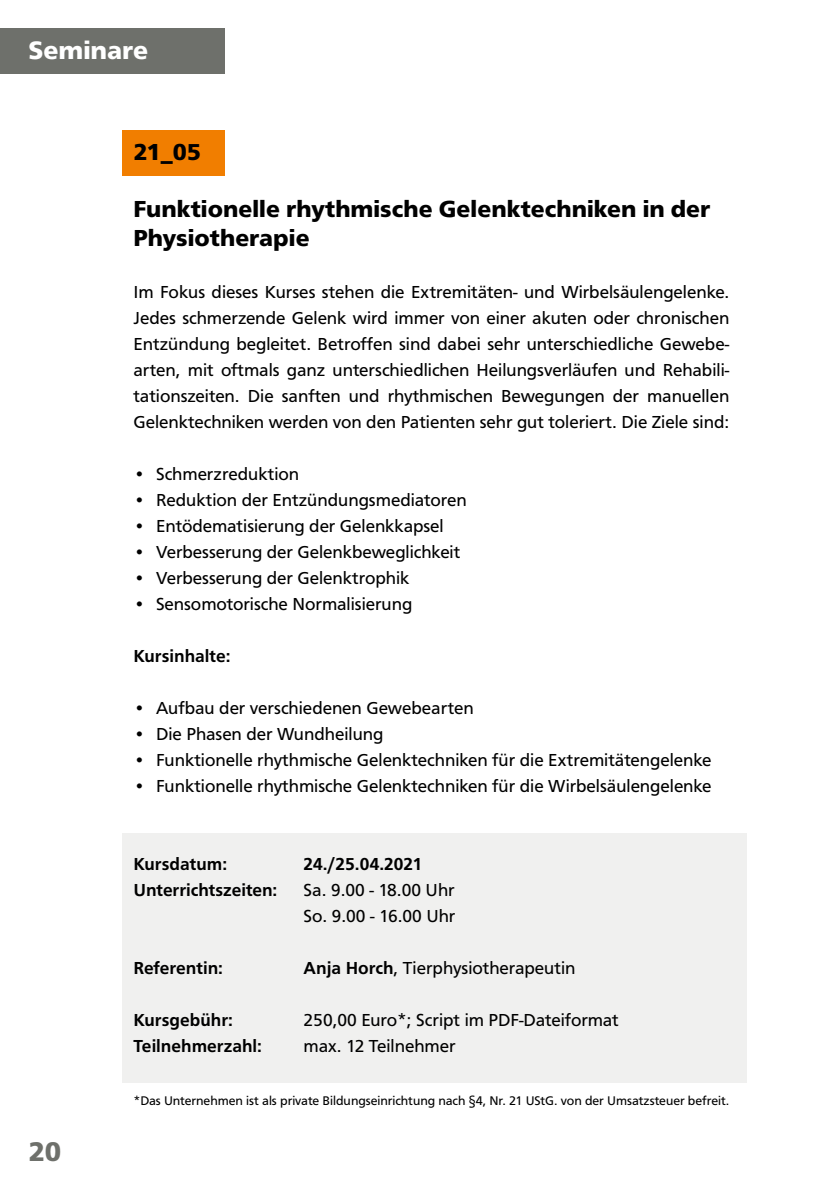
<style>
.page{position:relative;width:840px;height:1191px;background:#fff}
.page>*{position:absolute;margin:0;border:0;box-sizing:border-box;transform-origin:0 0}
.t1{font:700 28px "Front Page";color:#6e706b}
.t2{font:700 26px "Front Page";color:#fff}
.t3{font:700 24px/28.8px "Front Page";color:#000}
.t4{font:18px/26px "Front Page";color:#000;text-align:justify}
.t5{font:500 18px "Front Page";color:#000}
.t6{font:13px "Front Page";letter-spacing:-.005em;color:#000}
.s1{font-weight:500}
</style>
<div class="page">
<div style="left:0;top:28px;width:224px;height:46px;background:#6e706b"></div>
<div style="left:122px;top:130px;width:102px;height:46px;background:#f17e00"></div>
<div style="left:122px;top:833px;width:624px;height:250px;background:#f0f0ef"></div>
<h2 class="t2" style="left:28px;top:35px;width:121px">Seminare</h2>
<h3 class="t3" style="left:133px;top:137px;width:69px">21_05</h3>
<h3 class="t3" style="left:133px;top:195px;width:578px">Funktionelle rhythmische Gelenktechniken in der<br>Physiotherapie</h3>
<p class="t4" style="left:133px;top:279px;width:597px">Im Fokus dieses Kurses stehen die Extremitäten- und Wirbelsäulengelenke.<br>Jedes schmerzende Gelenk wird immer von einer akuten oder chronischen Entzündung begleitet. Betroffen sind dabei sehr unterschiedliche Gewebe&shy;arten, mit oftmals ganz unterschiedlichen Heilungsverläufen und Rehabili&shy;tationszeiten. Die sanften und rhythmischen Bewegungen der manuellen Gelenktechniken werden von den Patienten sehr gut toleriert. Die Ziele sind:</p>
<p class="t4" style="left:133px;top:461px;width:167px">• Schmerzreduktion</p>
<p class="t4" style="left:133px;top:487px;width:335px">• Reduktion der Entzündungsmediatoren</p>
<p class="t4" style="left:133px;top:513px;width:312px">• Entödematisierung der Gelenkkapsel</p>
<p class="t4" style="left:133px;top:539px;width:328px">• Verbesserung der Gelenkbeweglichkeit</p>
<p class="t4" style="left:133px;top:565px;width:277px">• Verbesserung der Gelenktrophik</p>
<p class="t4" style="left:133px;top:591px;width:280px">• Sensomotorische Normalisierung</p>
<p class="t5" style="left:133px;top:646px;width:98px">Kursinhalte:</p>
<p class="t4" style="left:133px;top:695px;width:341px">• Aufbau der verschiedenen Gewebearten</p>
<p class="t4" style="left:133px;top:721px;width:251px">• Die Phasen der Wundheilung</p>
<p class="t4" style="left:133px;top:747px;width:579px">• Funktionelle rhythmische Gelenktechniken für die Extremitätengelenke</p>
<p class="t4" style="left:133px;top:773px;width:579px">• Funktionelle rhythmische Gelenktechniken für die Wirbelsäulengelenke</p>
<p class="t5" style="left:133px;top:854px;width:95px">Kursdatum:</p>
<p class="t5" style="left:303px;top:854px;width:120px">24./25.04.2021</p>
<p class="t5" style="left:133px;top:880px;width:145px">Unterrichtszeiten:</p>
<p class="t4" style="left:303px;top:877px;width:153px">Sa. 9.00 - 18.00 Uhr<br>So. 9.00 - 16.00 Uhr</p>
<p class="t5" style="left:133px;top:958px;width:91px">Referentin:</p>
<p class="t4" style="left:303px;top:955px;width:273px"><span class="s1">Anja Horch</span>, Tierphysiotherapeutin</p>
<p class="t5" style="left:133px;top:1010px;width:101px">Kursgebühr:</p>
<p class="t4" style="left:303px;top:1007px;width:316px">250,00 Euro*; Script im PDF-Dateiformat</p>
<p class="t5" style="left:133px;top:1036px;width:130px">Teilnehmerzahl:</p>
<p class="t4" style="left:303px;top:1033px;width:153px">max. 12 Teilnehmer</p>
<h1 class="t1" style="left:28px;top:1135px;width:34px">20</h1>
<p class="t6" style="left:133px;top:1092px;width:597px">*Das Unternehmen ist als private Bildungseinrichtung nach §4, Nr. 21 UStG. von der Umsatzsteuer befreit.</p>
</div>
